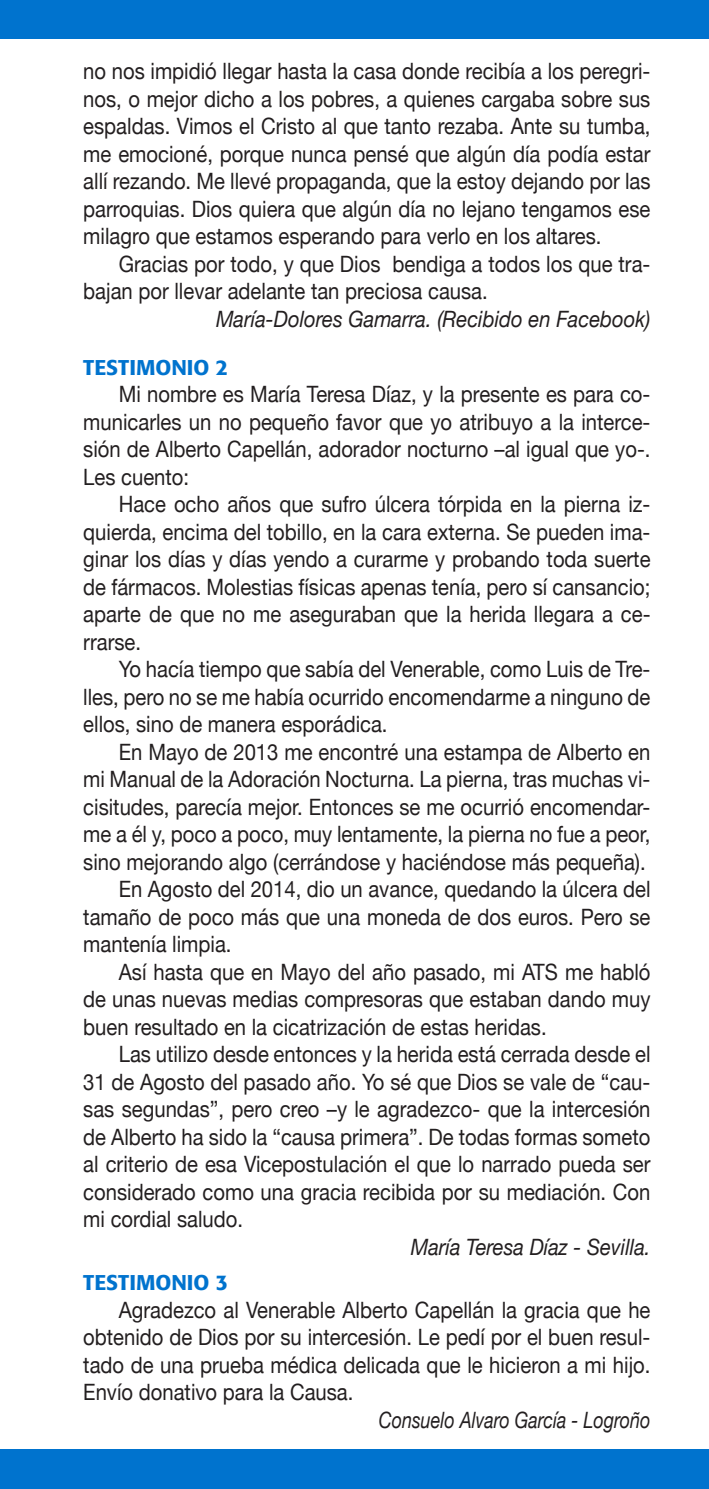
<style>
.page{position:relative;width:709px;height:1489px;background:#fff}
.page>*{position:absolute;margin:0;border:0;box-sizing:border-box;transform-origin:0 0}
.t1{font:22.5px/27.5px "Helvetica Neue";color:#231f20;text-align:justify;scale:.9 1}
.t2{font:italic 22.5px "Helvetica Neue";color:#231f20;scale:.9 1}
.t3{font:italic 22.5px "Helvetica Neue";color:#231f20;scale:.8 1}
.t4{font:500 21.25px "Formata";color:#0073ce}
</style>
<div class="page">
<div style="left:0;top:0;width:709px;height:38px;background:#0073ce"></div>
<div style="left:0;top:1449px;width:709px;height:39px;background:#0073ce"></div>
<p class="t1" style="left:83px;top:57px;width:631px">no nos impidió llegar hasta la casa donde recibía a los peregri&shy;nos, o mejor dicho a los pobres, a quienes cargaba sobre sus espaldas. Vimos el Cristo al que tanto rezaba. Ante su tumba, me emocioné, porque nunca pensé que algún día podía estar allí rezando. Me llevé propaganda, que la estoy dejando por las parroquias. Dios quiera que algún día no lejano tengamos ese milagro que estamos esperando para verlo en los altares.</p>
<p class="t1" style="left:83px;top:250px;width:631px;text-indent:35px">Gracias por todo, y que Dios bendiga a todos los que tra&shy;bajan por llevar adelante tan preciosa causa.</p>
<p class="t2" style="left:216px;top:305px;width:484px">María-Dolores Gamarra. (Recibido en Facebook)</p>
<p class="t4" style="left:83px;top:354px;width:146px">TESTIMONIO 2</p>
<p class="t1" style="left:83px;top:380px;width:631px;text-indent:35px">Mi nombre es María Teresa Díaz, y la presente es para co&shy;municarles un no pequeño favor que yo atribuyo a la interce&shy;sión de Alberto Capellán, adorador nocturno –al igual que yo-.<br>Les cuento:</p>
<p class="t1" style="left:83px;top:490px;width:632px;text-indent:35px">Hace ocho años que sufro úlcera tórpida en la pierna iz&shy;quierda, encima del tobillo, en la cara externa. Se pueden ima&shy;ginar los días y días yendo a curarme y probando toda suerte de fármacos. Molestias físicas apenas tenía, pero sí cansancio; aparte de que no me aseguraban que la herida llegara a ce&shy;rrarse.</p>
<p class="t1" style="left:83px;top:655px;width:631px;text-indent:35px">Yo hacía tiempo que sabía del Venerable, como Luis de Tre&shy;lles, pero no se me había ocurrido encomendarme a ninguno de ellos, sino de manera esporádica.</p>
<p class="t1" style="left:119px;top:737px;width:592px">En Mayo de 2013 me encontré una estampa de Alberto en</p>
<p class="t1" style="left:83px;top:765px;width:631px">mi Manual de la Adoración Nocturna. La pierna, tras muchas vi-</p>
<p class="t1" style="left:83px;top:792px;width:631px">cisitudes, parecía mejor. Entonces se me ocurrió encomendar-</p>
<p class="t1" style="left:83px;top:820px;width:631px">me a él y, poco a poco, muy lentamente, la pierna no fue a peor,</p>
<p class="t1" style="left:83px;top:847px;width:626px">sino mejorando algo (cerrándose y haciéndose más pequeña).</p>
<p class="t1" style="left:119px;top:875px;width:592px">En Agosto del 2014, dio un avance, quedando la úlcera del</p>
<p class="t1" style="left:83px;top:902px;width:631px">tamaño de poco más que una moneda de dos euros. Pero se</p>
<p class="t1" style="left:83px;top:930px;width:166px">mantenía limpia.</p>
<p class="t1" style="left:119px;top:957px;width:592px">Así hasta que en Mayo del año pasado, mi ATS me habló</p>
<p class="t1" style="left:83px;top:985px;width:631px">de unas nuevas medias compresoras que estaban dando muy</p>
<p class="t1" style="left:83px;top:1012px;width:516px">buen resultado en la cicatrización de estas heridas.</p>
<p class="t1" style="left:119px;top:1040px;width:592px">Las utilizo desde entonces y la herida está cerrada desde el</p>
<p class="t1" style="left:83px;top:1067px;width:631px">31 de Agosto del pasado año. Yo sé que Dios se vale de “cau-</p>
<p class="t1" style="left:83px;top:1095px;width:631px">sas segundas”, pero creo –y le agradezco- que la intercesión</p>
<p class="t1" style="left:83px;top:1122px;width:631px">de Alberto ha sido la “causa primera”. De todas formas someto</p>
<p class="t1" style="left:83px;top:1150px;width:631px">al criterio de esa Vicepostulación el que lo narrado pueda ser</p>
<p class="t1" style="left:83px;top:1177px;width:631px">considerado como una gracia recibida por su mediación. Con</p>
<p class="t1" style="left:83px;top:1205px;width:179px">mi cordial saludo.</p>
<p class="t2" style="left:411px;top:1233px;width:268px">María Teresa Díaz - Sevilla.</p>
<p class="t4" style="left:83px;top:1269px;width:146px">TESTIMONIO 3</p>
<p class="t1" style="left:83px;top:1295px;width:631px;text-indent:35px">Agradezco al Venerable Alberto Capellán la gracia que he obtenido de Dios por su intercesión. Le pedí por el buen resul&shy;tado de una prueba médica delicada que le hicieron a mi hijo.<br>Envío donativo para la Causa.</p>
<p class="t3" style="left:378px;top:1405px;width:341px">Consuelo Alvaro García - Logroño</p>
</div>
